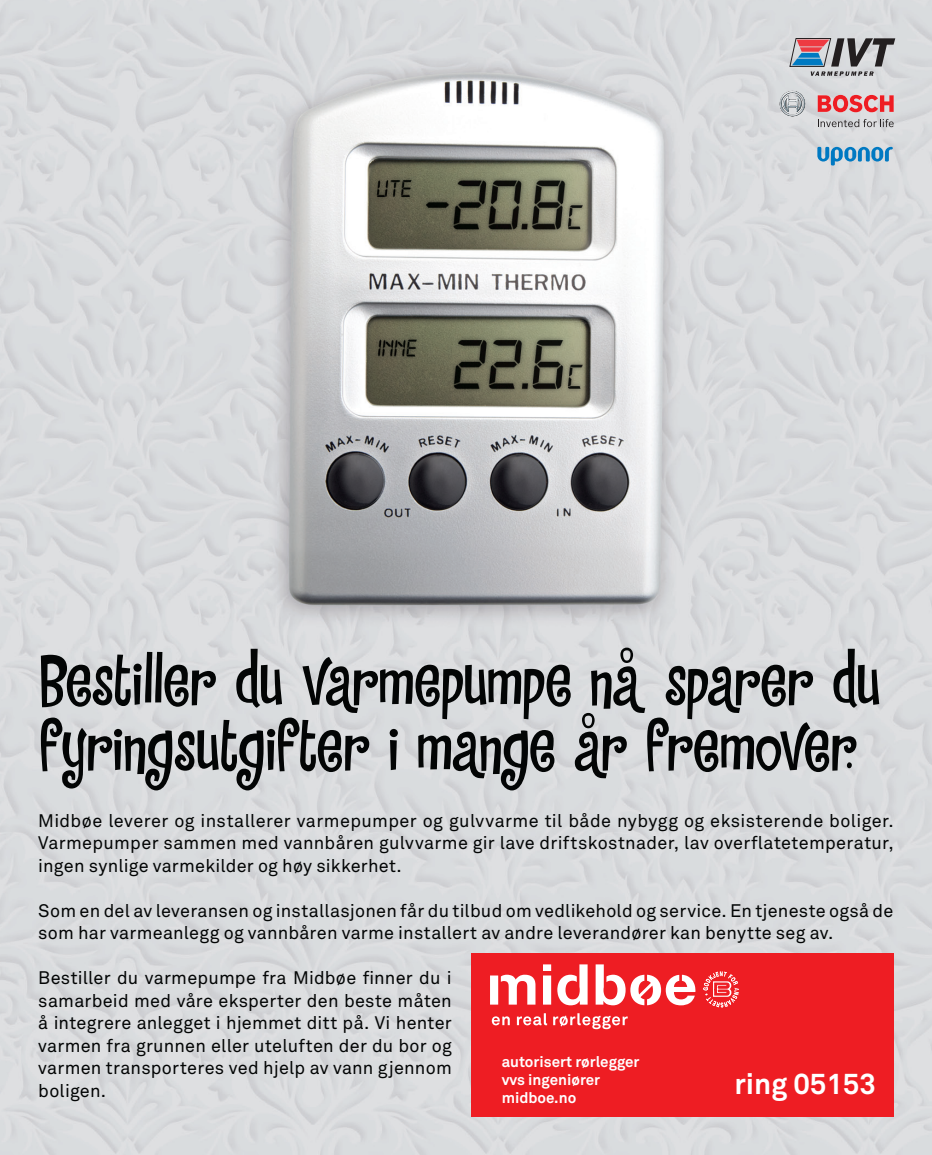
<style>
.page{position:relative;width:932px;height:1155px;background:#fff}
.page>*{position:absolute;margin:0;border:0;box-sizing:border-box;transform-origin:0 0}
.t1{font:63.68px/65.2px "Countryhouse";letter-spacing:-.04em;color:#030505}
.t2{font:700 29.03px "Akkurat";color:#fff}
.t3{font:18px/22.5px "Akkurat";letter-spacing:.01em;color:#030505;text-align:justify}
.t4{font:700 15.08px/18.2px "Akkurat";color:#fff}
</style>
<div class="page">
<img style="left:0;top:0;width:931px;height:1154px">
<svg style="left:817px;top:147px;width:75px;height:18px"></svg>
<svg style="left:779px;top:91px;width:26px;height:26px"></svg>
<svg style="left:817px;top:119px;width:76px;height:8px"></svg>
<svg style="left:817px;top:95px;width:76px;height:17px"></svg>
<svg style="left:789px;top:38px;width:106px;height:38px;background:#98949c"></svg>
<div style="left:471px;top:952px;width:422px;height:164px;background:#ee1d23"></div>
<svg style="left:490px;top:974px;width:45px;height:30px"></svg>
<svg style="left:543px;top:964px;width:8px;height:40px"></svg>
<svg style="left:557px;top:964px;width:30px;height:41px"></svg>
<svg style="left:595px;top:964px;width:100px;height:41px"></svg>
<svg style="left:491px;top:1016px;width:18px;height:9px"></svg>
<svg style="left:516px;top:1013px;width:31px;height:12px"></svg>
<svg style="left:553px;top:1013px;width:74px;height:16px"></svg>
<svg style="left:703px;top:971px;width:35px;height:36px"></svg>
<h1 class="t1" style="left:39px;top:648px;width:844px">Bestiller du varmepumpe nå sparer du fyringsutgifter i mange år fremover.</h1>
<p class="t3" style="left:38px;top:809px;width:856px">Midbøe leverer og installerer varmepumper og gulvvarme til både nybygg og eksisterende boliger.<br>Varmepumper sammen med vannbåren gulvvarme gir lave driftskostnader, lav overflatetemperatur, ingen synlige varmekilder og høy sikkerhet.</p>
<p class="t3" style="left:38px;top:899px;width:856px">Som en del av leveransen og installasjonen får du tilbud om vedlikehold og service. En tjeneste også de som har varmeanlegg og vannbåren varme installert av andre leverandører kan benytte seg av.</p>
<p class="t3" style="left:38px;top:967px;width:415px">Bestiller du varmepumpe fra Midbøe finner du i samarbeid med våre eksperter den beste måten å integrere anlegget i hjemmet ditt på. Vi henter varmen fra grunnen eller uteluften der du bor og varmen transporteres ved hjelp av vann gjennom boligen.</p>
<p class="t4" style="left:501px;top:1052px;width:139px">autorisert rørlegger vvs ingeniører midboe.no</p>
<h2 class="t2" style="left:734px;top:1065px;width:143px">ring 05153</h2>
</div>
